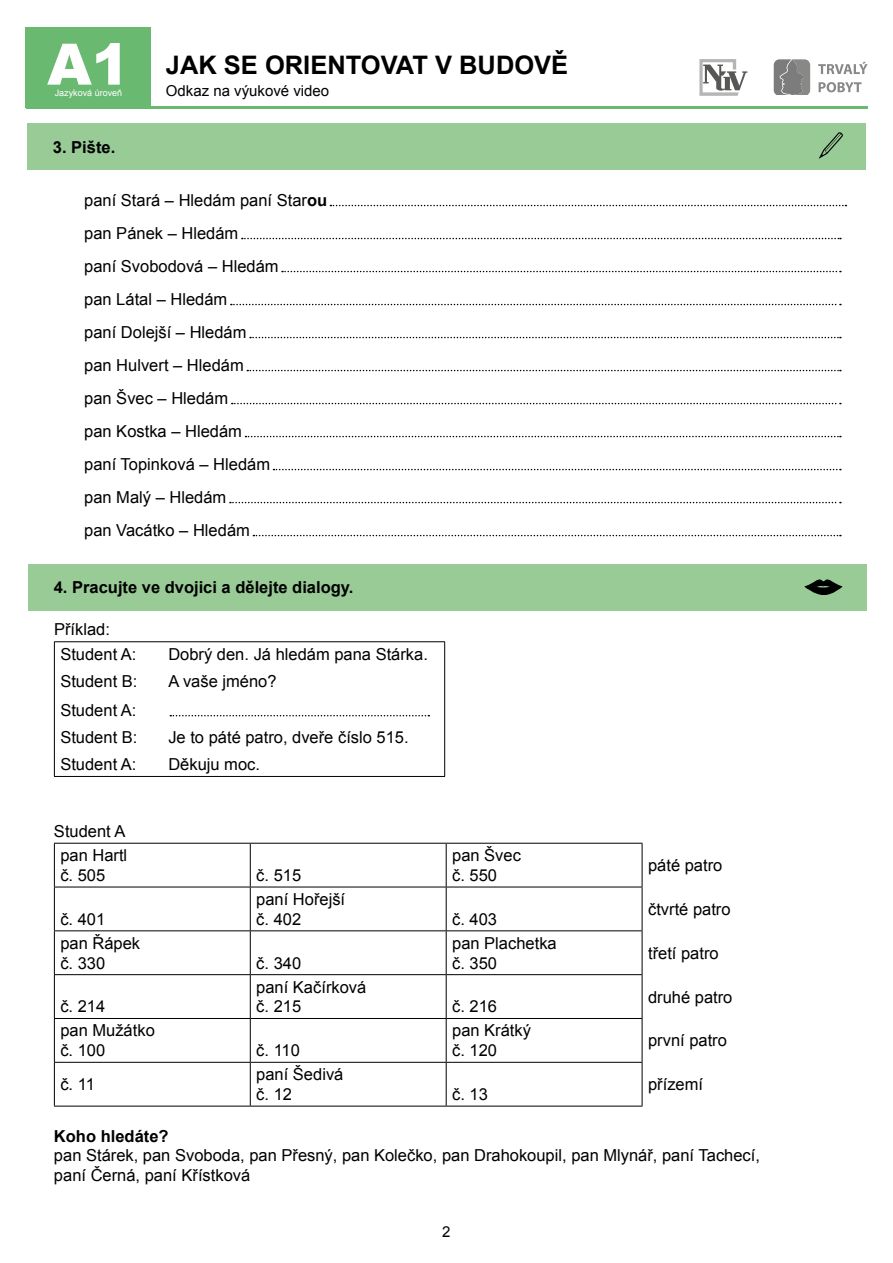
<style>
.page{position:relative;width:893px;height:1263px;background:#fff}
.page>*{position:absolute;margin:0;border:0;box-sizing:border-box;transform-origin:0 0}
.t1{font:900 57.15px "Arial";color:#fff}
.t2{font:700 25.5px "Arial";color:#000}
.t3{font:16.5px/33px "Arial";color:#000}
.t4{font:700 16.5px "Arial";color:#000}
.t5{font:15px "Arial";color:#000}
.t6{font:9px "Arial";color:#fff}
.s1{font-weight:700}
</style>
<div class="page">
<div style="left:26px;top:27px;width:125px;height:81px;background:#6ab971"></div>
<hr style="left:26px;top:107px;width:841px;height:2px;background:#6ab971">
<svg style="left:818px;top:62px;width:49px;height:30px"></svg>
<svg style="left:774px;top:59px;width:36px;height:35px"></svg>
<svg style="left:699px;top:59px;width:48px;height:37px"></svg>
<hr style="left:54px;top:641px;width:391px;height:1px;background:#000">
<hr style="left:54px;top:642px;width:1px;height:134px;background:#000">
<hr style="left:444px;top:642px;width:1px;height:134px;background:#000">
<hr style="left:54px;top:776px;width:391px;height:1px;background:#000">
<svg style="left:170px;top:715px;width:259px;height:1px"></svg>
<hr style="left:54px;top:843px;width:196px;height:1px;background:#000">
<hr style="left:54px;top:843px;width:1px;height:44px;background:#000">
<hr style="left:250px;top:843px;width:196px;height:1px;background:#000">
<hr style="left:250px;top:843px;width:1px;height:44px;background:#000">
<hr style="left:446px;top:843px;width:196px;height:1px;background:#000">
<hr style="left:446px;top:843px;width:1px;height:44px;background:#000">
<hr style="left:642px;top:843px;width:1px;height:44px;background:#000">
<hr style="left:54px;top:887px;width:196px;height:1px;background:#000">
<hr style="left:54px;top:887px;width:1px;height:43px;background:#000">
<hr style="left:250px;top:887px;width:196px;height:1px;background:#000">
<hr style="left:250px;top:887px;width:1px;height:43px;background:#000">
<hr style="left:446px;top:887px;width:196px;height:1px;background:#000">
<hr style="left:446px;top:887px;width:1px;height:43px;background:#000">
<hr style="left:642px;top:887px;width:1px;height:43px;background:#000">
<hr style="left:54px;top:930px;width:196px;height:1px;background:#000">
<hr style="left:54px;top:931px;width:1px;height:43px;background:#000">
<hr style="left:250px;top:930px;width:196px;height:1px;background:#000">
<hr style="left:250px;top:931px;width:1px;height:43px;background:#000">
<hr style="left:446px;top:930px;width:196px;height:1px;background:#000">
<hr style="left:446px;top:931px;width:1px;height:43px;background:#000">
<hr style="left:642px;top:931px;width:1px;height:43px;background:#000">
<hr style="left:54px;top:974px;width:196px;height:1px;background:#000">
<hr style="left:54px;top:975px;width:1px;height:43px;background:#000">
<hr style="left:250px;top:974px;width:196px;height:1px;background:#000">
<hr style="left:250px;top:975px;width:1px;height:43px;background:#000">
<hr style="left:446px;top:974px;width:196px;height:1px;background:#000">
<hr style="left:446px;top:975px;width:1px;height:43px;background:#000">
<hr style="left:642px;top:975px;width:1px;height:43px;background:#000">
<hr style="left:54px;top:1018px;width:196px;height:1px;background:#000">
<hr style="left:54px;top:1019px;width:1px;height:43px;background:#000">
<hr style="left:250px;top:1018px;width:196px;height:1px;background:#000">
<hr style="left:250px;top:1019px;width:1px;height:43px;background:#000">
<hr style="left:446px;top:1018px;width:196px;height:1px;background:#000">
<hr style="left:446px;top:1019px;width:1px;height:43px;background:#000">
<hr style="left:642px;top:1019px;width:1px;height:43px;background:#000">
<hr style="left:54px;top:1062px;width:196px;height:1px;background:#000">
<hr style="left:54px;top:1063px;width:1px;height:43px;background:#000">
<hr style="left:250px;top:1062px;width:196px;height:1px;background:#000">
<hr style="left:250px;top:1063px;width:1px;height:43px;background:#000">
<hr style="left:446px;top:1062px;width:196px;height:1px;background:#000">
<hr style="left:446px;top:1063px;width:1px;height:43px;background:#000">
<hr style="left:642px;top:1063px;width:1px;height:43px;background:#000">
<hr style="left:54px;top:1106px;width:196px;height:1px;background:#000">
<hr style="left:250px;top:1106px;width:196px;height:1px;background:#000">
<hr style="left:446px;top:1106px;width:196px;height:1px;background:#000">
<div style="left:28px;top:564px;width:839px;height:47px;background:#98cb96"></div>
<svg style="left:804px;top:579px;width:38px;height:16px"></svg>
<div style="left:27px;top:123px;width:839px;height:47px;background:#98cb96"></div>
<svg style="left:819px;top:132px;width:24px;height:27px"></svg>
<svg style="left:330px;top:205px;width:516px;height:1px"></svg>
<svg style="left:242px;top:238px;width:599px;height:1px"></svg>
<svg style="left:282px;top:271px;width:559px;height:1px"></svg>
<svg style="left:231px;top:304px;width:610px;height:1px"></svg>
<svg style="left:250px;top:337px;width:591px;height:1px"></svg>
<svg style="left:247px;top:370px;width:594px;height:1px"></svg>
<svg style="left:232px;top:403px;width:609px;height:1px"></svg>
<svg style="left:245px;top:436px;width:596px;height:1px"></svg>
<svg style="left:273px;top:469px;width:568px;height:1px"></svg>
<svg style="left:230px;top:502px;width:611px;height:1px"></svg>
<svg style="left:253px;top:535px;width:588px;height:1px"></svg>
<h1 class="t1" style="left:47px;top:23px;width:84px">A1</h1>
<p class="t6" style="left:55px;top:87px;width:69px">Jazyková úroveň</p>
<p class="t4" style="left:53px;top:136px;width:64px">3. Pište.</p>
<h2 class="t2" style="left:166px;top:48px;width:404px">JAK SE ORIENTOVAT V BUDOVĚ</h2>
<p class="t5" style="left:166px;top:81px;width:165px">Odkaz na výukové video</p>
<p class="t3" style="left:84px;top:184px;width:245px">paní Stará – Hledám paní Star<span class="s1">ou </span>pan Pánek – Hledám<br>paní Svobodová – Hledám<br>pan Látal – Hledám<br>paní Dolejší – Hledám<br>pan Hulvert – Hledám<br>pan Švec – Hledám<br>pan Kostka – Hledám<br>paní Topinková – Hledám<br>pan Malý – Hledám<br>pan Vacátko – Hledám</p>
<p class="t4" style="left:54px;top:576px;width:301px">4. Pracujte ve dvojici a dělejte dialogy.</p>
<p class="t3" style="left:60px;top:617px;width:78px;line-height:24.5px;text-indent:-6px">Příklad:<br>Student A:</p>
<p class="t3" style="left:168px;top:638px;width:261px">Dobrý den. Já hledám pana Stárka.</p>
<p class="t3" style="left:60px;top:665px;width:79px">Student B:</p>
<p class="t3" style="left:168px;top:665px;width:110px">A vaše jméno?</p>
<p class="t3" style="left:60px;top:697px;width:79px;line-height:27px">Student A:<br>Student B:</p>
<p class="t3" style="left:168px;top:721px;width:242px">Je to páté patro, dveře číslo 515.</p>
<p class="t3" style="left:60px;top:748px;width:78px">Student A:</p>
<p class="t3" style="left:168px;top:748px;width:93px">Děkuju moc.</p>
<p class="t3" style="left:54px;top:819px;width:75px;line-height:24.5px;text-align:center">Student A pan Hartl</p>
<p class="t3" style="left:60px;top:859px;width:46px">č. 505</p>
<p class="t3" style="left:256px;top:859px;width:46px">č. 515</p>
<p class="t3" style="left:60px;top:903px;width:46px">č. 401</p>
<p class="t3" style="left:60px;top:933px;width:81px;line-height:19.8px">pan Řápek č. 330</p>
<p class="t3" style="left:60px;top:990px;width:46px">č. 214</p>
<p class="t3" style="left:60px;top:1021px;width:96px;line-height:19.8px">pan Mužátko č. 100</p>
<p class="t3" style="left:60px;top:1068px;width:36px">č. 11</p>
<p class="t3" style="left:256px;top:889px;width:90px;line-height:19.8px">paní Hořejší č. 402</p>
<p class="t3" style="left:256px;top:946px;width:46px">č. 340</p>
<p class="t3" style="left:256px;top:977px;width:112px;line-height:19.8px">paní Kačírková č. 215</p>
<p class="t3" style="left:256px;top:1034px;width:45px">č. 110</p>
<p class="t3" style="left:256px;top:1065px;width:89px;line-height:19.8px">paní Šedivá č. 12</p>
<p class="t3" style="left:452px;top:846px;width:70px;line-height:19.8px">pan Švec č. 550</p>
<p class="t3" style="left:452px;top:903px;width:46px">č. 403</p>
<p class="t3" style="left:648px;top:849px;width:76px">páté patro</p>
<p class="t3" style="left:648px;top:893px;width:84px">čtvrté patro</p>
<p class="t3" style="left:452px;top:933px;width:106px;line-height:19.8px">pan Plachetka č. 350</p>
<p class="t3" style="left:648px;top:937px;width:72px">třetí patro</p>
<p class="t3" style="left:452px;top:990px;width:46px">č. 216</p>
<p class="t3" style="left:648px;top:980px;width:86px">druhé patro</p>
<p class="t3" style="left:452px;top:1021px;width:80px;line-height:19.8px">pan Krátký č. 120</p>
<p class="t3" style="left:648px;top:1024px;width:80px">první patro</p>
<p class="t3" style="left:452px;top:1078px;width:37px">č. 13</p>
<p class="t3" style="left:648px;top:1068px;width:57px">přízemí</p>
<p class="t4" style="left:54px;top:1125px;width:116px">Koho hledáte?</p>
<p class="t3" style="left:54px;top:1146px;width:707px;line-height:19.8px">pan Stárek, pan Svoboda, pan Přesný, pan Kolečko, pan Drahokoupil, pan Mlynář, paní Tachecí, paní Černá, paní Křístková</p>
<p class="t5" style="left:442px;top:1222px;width:10px">2</p>
</div>
